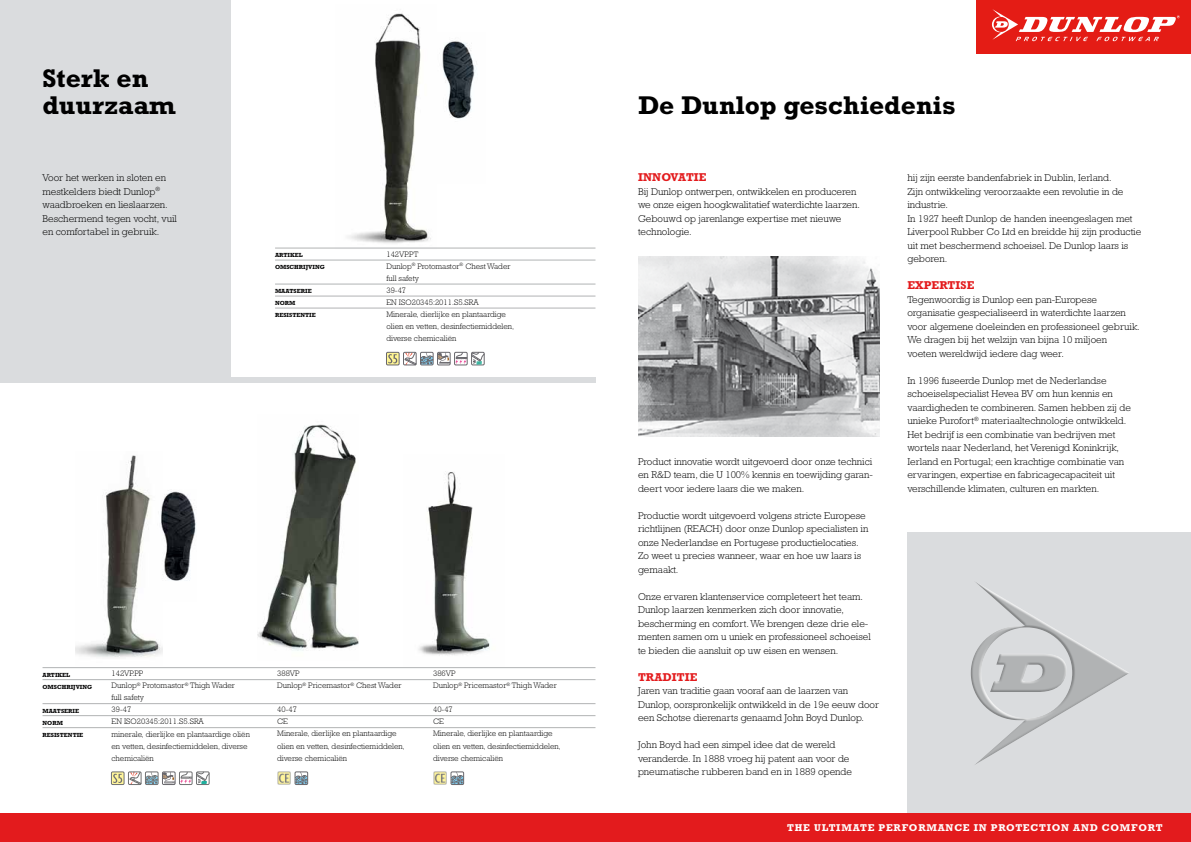
<style>
.page{position:relative;width:1191px;height:842px;background:#fff}
.page>*{position:absolute;margin:0;border:0;box-sizing:border-box;transform-origin:0 0}
.t1{font:700 26px/27px "Rockwell Std";color:#000}
.t2{font:700 11.5px "Rockwell Std";letter-spacing:.01em;color:#e31b1d}
.t3{font:300 10px/13.5px "Rockwell Std";color:#000}
.t4{font:700 10px "Rockwell Std";letter-spacing:.075em;color:#fff}
.t5{font:300 8px/12px "Rockwell Std";color:#000}
.t6{font:700 6px/12px "Rockwell Std";color:#000}
</style>
<div class="page">
<div style="left:907px;top:532px;width:283px;height:282px;background:#dadcde"></div>
<img style="left:442px;top:41px;width:35px;height:78px">
<img style="left:336px;top:13px;width:101px;height:235px">
<div style="left:0;top:1px;width:231px;height:376px;background:#dadcde"></div>
<hr style="left:275px;top:248px;width:320px;height:1px;background:#b1b3b4">
<hr style="left:275px;top:260px;width:320px;height:1px;background:#b1b3b4">
<hr style="left:275px;top:284px;width:320px;height:1px;background:#b1b3b4">
<hr style="left:275px;top:296px;width:320px;height:1px;background:#b1b3b4">
<hr style="left:275px;top:308px;width:320px;height:1px;background:#b1b3b4">
<hr style="left:43px;top:667px;width:552px;height:1px;background:#b1b3b4">
<hr style="left:43px;top:679px;width:552px;height:1px;background:#b1b3b4">
<hr style="left:43px;top:703px;width:552px;height:1px;background:#b1b3b4">
<hr style="left:43px;top:715px;width:552px;height:1px;background:#b1b3b4">
<hr style="left:43px;top:727px;width:552px;height:1px;background:#b1b3b4">
<div style="left:295px;top:772px;width:13px;height:13px;border:1px solid #68676c"></div>
<svg style="left:294px;top:772px;width:14px;height:12px"></svg>
<div style="left:451px;top:772px;width:13px;height:13px;border:1px solid #68676c"></div>
<svg style="left:450px;top:772px;width:14px;height:12px"></svg>
<img style="left:277px;top:771px;width:14px;height:14px">
<img style="left:433px;top:771px;width:14px;height:14px">
<img style="left:258px;top:424px;width:101px;height:227px">
<img style="left:418px;top:471px;width:72px;height:185px">
<img style="left:75px;top:455px;width:87px;height:202px">
<img style="left:157px;top:489px;width:39px;height:113px">
<img style="left:638px;top:257px;width:241px;height:180px">
<div style="left:0;top:377px;width:595px;height:6px;background:#dadcde"></div>
<div style="left:977px;top:1px;width:213px;height:53px;background:#e41c15"></div>
<svg style="left:992px;top:9px;width:187px;height:32px"></svg>
<div style="left:0;top:814px;width:1190px;height:28px;background:#e31b1d"></div>
<div style="left:970px;top:578px;width:159px;height:191px;background:#000;opacity:.25"></div>
<div style="left:386px;top:352px;width:13px;height:13px;border:1px solid #68676c"></div>
<svg style="left:388px;top:354px;width:9px;height:9px"></svg>
<div style="left:403px;top:352px;width:13px;height:13px;border:1px solid #68676c"></div>
<div style="left:111px;top:772px;width:13px;height:13px;border:1px solid #707172"></div>
<svg style="left:113px;top:774px;width:9px;height:9px"></svg>
<div style="left:128px;top:772px;width:13px;height:13px;border:1px solid #707172"></div>
<svg style="left:404px;top:351px;width:81px;height:15px"></svg>
<svg style="left:129px;top:771px;width:81px;height:14px"></svg>
<h1 class="t1" style="left:43px;top:64px;width:134px">Sterk en duurzaam</h1>
<p class="t3" style="left:43px;top:171px;width:136px">Voor het werken in sloten en mestkelders biedt Dunlop<sup>® </sup>waadbroeken en lieslaarzen.<br>Beschermend tegen vocht, vuil en comfortabel in gebruik.</p>
<p class="t6" style="left:275px;top:249px;width:51px">ARTIKEL<br>OMSCHRIJVING</p>
<p class="t6" style="left:275px;top:285px;width:42px">MAATSERIE<br>NORM<br>RESISTENTIE</p>
<p class="t5" style="left:386px;top:248px;width:129px">142VP.PT<br>Dunlop<sup>®</sup> Protomastor<sup>®</sup> Chest Wader full safety<br>39-47<br>EN ISO20345:2011.S5.SRA<br>Minerale, dierlijke en plantaardige olien en vetten, desinfectiemiddelen, diverse chemicaliën</p>
<p class="t6" style="left:43px;top:668px;width:51px">ARTIKEL<br>OMSCHRIJVING</p>
<p class="t6" style="left:43px;top:704px;width:42px">MAATSERIE<br>NORM<br>RESISTENTIE</p>
<p class="t5" style="left:111px;top:668px;width:140px">142VP.PP<br>Dunlop<sup>®</sup> Protomastor<sup>®</sup> Thigh Wader<br>full safety<br>39-47<br>EN ISO20345:2011.S5.SRA<br>minerale, dierlijke en plantaardige oliën en vetten, desinfectiemiddelen, diverse chemicaliën</p>
<p class="t5" style="left:277px;top:668px;width:126px">388VP<br>Dunlop<sup>®</sup> Pricemastor<sup>®</sup> Chest Wader</p>
<p class="t5" style="left:277px;top:704px;width:129px">40-47<br>CE<br>Minerale, dierlijke en plantaardige olien en vetten, desinfectiemiddelen, diverse chemicaliën</p>
<p class="t5" style="left:433px;top:668px;width:125px">386VP<br>Dunlop<sup>®</sup> Pricemastor<sup>®</sup> Thigh Wader</p>
<p class="t5" style="left:433px;top:704px;width:129px">40-47<br>CE<br>Minerale, dierlijke en plantaardige olien en vetten, desinfectiemiddelen, diverse chemicaliën</p>
<h1 class="t1" style="left:638px;top:91px;width:319px">De Dunlop geschiedenis</h1>
<p class="t2" style="left:638px;top:170px;width:70px">INNOVATIE</p>
<p class="t3" style="left:638px;top:185px;width:223px">Bij Dunlop ontwerpen, ontwikkelen en produceren we onze eigen hoogkwalitatief waterdichte laarzen.<br>Gebouwd op jarenlange expertise met nieuwe technologie.</p>
<p class="t3" style="left:638px;top:455px;width:236px;text-align:justify">Product innovatie wordt uitgevoerd door onze technici en R&amp;D team, die U 100% kennis en toewijding garan&shy;deert voor iedere laars die we maken.</p>
<p class="t3" style="left:638px;top:509px;width:232px">Productie wordt uitgevoerd volgens stricte Europese richtlijnen (REACH) door onze Dunlop specialisten in onze Nederlandse en Portugese productielocaties.<br>Zo weet u precies wanneer, waar en hoe uw laars is gemaakt.</p>
<p class="t3" style="left:638px;top:590px;width:234px">Onze ervaren klantenservice completeert het team.<br>Dunlop laarzen kenmerken zich door innovatie, bescherming en comfort. We brengen deze drie ele&shy;menten samen om u uniek en professioneel schoeisel te bieden die aansluit op uw eisen en wensen.</p>
<p class="t2" style="left:638px;top:670px;width:61px">TRADITIE</p>
<p class="t3" style="left:638px;top:684px;width:242px">Jaren van traditie gaan vooraf aan de laarzen van<br>Dunlop, oorspronkelijk ontwikkeld in de 19e eeuw door een Schotse dierenarts genaamd John Boyd Dunlop.</p>
<p class="t3" style="left:638px;top:738px;width:215px">John Boyd had een simpel idee dat de wereld veranderde. In 1888 vroeg hij patent aan voor de pneumatische rubberen band en in 1889 opende</p>
<p class="t3" style="left:907px;top:171px;width:235px">hij zijn eerste bandenfabriek in Dublin, Ierland.<br>Zijn ontwikkeling veroorzaakte een revolutie in de industrie.<br>In 1927 heeft Dunlop de handen ineengeslagen met Liverpool Rubber Co Ltd en breidde hij zijn productie uit met beschermend schoeisel. De Dunlop laars is geboren.</p>
<p class="t2" style="left:907px;top:278px;width:69px">EXPERTISE</p>
<p class="t3" style="left:907px;top:293px;width:234px">Tegenwoordig is Dunlop een pan-Europese organisatie gespecialiseerd in waterdichte laarzen voor algemene doeleinden en professioneel gebruik.<br>We dragen bij het welzijn van bijna 10 miljoen<br>voeten wereldwijd iedere dag weer.</p>
<p class="t3" style="left:907px;top:374px;width:225px">In 1996 fuseerde Dunlop met de Nederlandse schoeiselspecialist Hevea BV om hun kennis en vaardigheden te combineren. Samen hebben zij de unieke Purofort<sup>®</sup> materiaaltechnologie ontwikkeld.<br>Het bedrijf is een combinatie van bedrijven met wortels naar Nederland, het Verenigd Koninkrijk, Ierland en Portugal; een krachtige combinatie van ervaringen, expertise en fabricagecapaciteit uit verschillende klimaten, culturen en markten.</p>
<p class="t4" style="left:787px;top:821px;width:377px">THE ULTIMATE PERFORMANCE IN PROTECTION AND COMFORT</p>
</div>
